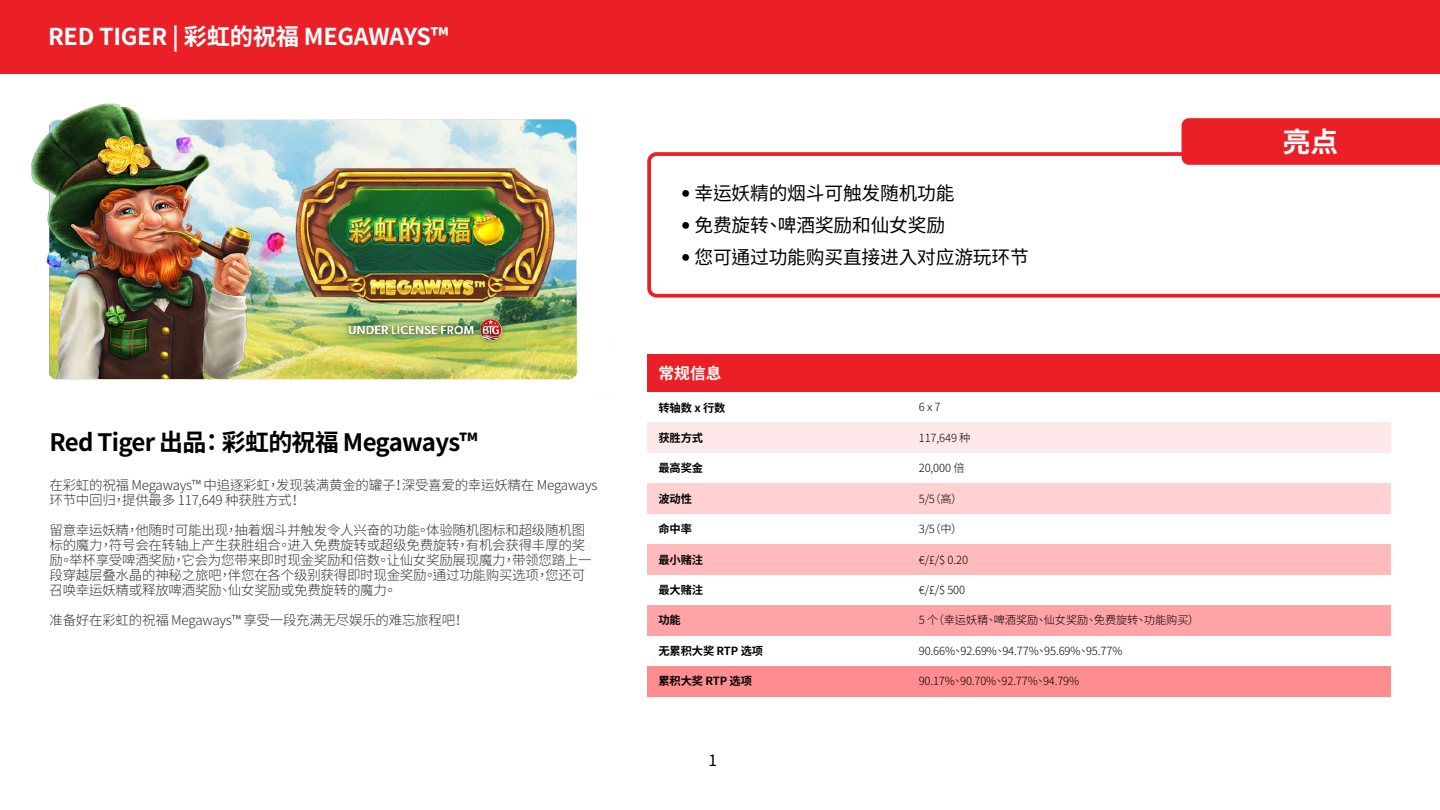
<style>
.page{position:relative;width:1440px;height:810px;background:#fff}
.page>*{position:absolute;margin:0;border:0;box-sizing:border-box;transform-origin:0 0}
.t1{font:700 27.75px "Noto Sans CJ Ktc";color:#fff}
.t2{font:700 24px "Noto Sans CJ Ktc";letter-spacing:-.03em;color:#000}
.t3{font:700 23.25px "Noto Sans CJ Ktc";letter-spacing:-.01em;color:#fff}
.t4{font:18.75px "Noto Sans CJ Ktc";letter-spacing:-.01em;color:#000}
.t5{font:700 15.75px "Noto Sans CJ Ktc";color:#fff}
.t6{font:15.6px "Noto Sans CJ Ktc";color:#000}
.t7{font:300 13.5px/15px "Noto Sans CJ Ktc";letter-spacing:-.02em;color:#333}
.t8{font:300 11.25px "Noto Sans CJ Ktc";letter-spacing:-.01em;color:#000}
.t9{font:700 11.25px "Noto Sans CJ Ktc";letter-spacing:-.01em;color:#000}
.s1{font-family:"Avenir"}
</style>
<div class="page">
<div style="left:647px;top:666px;width:743px;height:30px;background:#ff8c8f"></div>
<div style="left:647px;top:483px;width:743px;height:31px;background:#ffd1d3"></div>
<div style="left:647px;top:544px;width:743px;height:31px;background:#ffbabc"></div>
<div style="left:647px;top:605px;width:743px;height:31px;background:#ffa3a6"></div>
<div style="left:647px;top:422px;width:743px;height:31px;background:#ffe8e9"></div>
<img style="left:31px;top:103px;width:547px;height:277px">
<svg style="left:647px;top:152px;width:793px;height:146px"></svg>
<div style="left:1182px;top:118px;width:258px;height:47px;background:#eb2027"></div>
<div style="left:647px;top:355px;width:793px;height:37px;background:#eb2027"></div>
<div style="left:0;top:0;width:1440px;height:74px;background:#eb2027"></div>
<h3 class="t3" style="left:48px;top:24px;width:402px">RED TIGER | 彩虹的祝福 MEGAWAYS™</h3>
<h2 class="t2" style="left:50px;top:429px;width:430px">Red Tiger 出品： 彩虹的祝福 Megaways™</h2>
<p class="t7" style="left:50px;top:478px;width:549px">在彩虹的祝福 Megaways™ 中追逐彩虹，发现装满黄金的罐子！深受喜爱的幸运妖精在 Megaways环节中回归，提供最多 117,649 种获胜方式！</p>
<p class="t7" style="left:50px;top:523px;width:544px">留意幸运妖精，他随时可能出现，抽着烟斗并触发令人兴奋的功能。体验随机图标和超级随机图标的魔力，符号会在转轴上产生获胜组合。进入免费旋转或超级免费旋转，有机会获得丰厚的奖励。举杯享受啤酒奖励，它会为您带来即时现金奖励和倍数。让仙女奖励展现魔力，带领您踏上一段穿越层叠水晶的神秘之旅吧，伴您在各个级别获得即时现金奖励。通过功能购买选项，您还可召唤幸运妖精或释放啤酒奖励、仙女奖励或免费旋转的魔力。</p>
<p class="t7" style="left:50px;top:613px;width:417px">准备好在彩虹的祝福 Megaways™ 享受一段充满无尽娱乐的难忘旅程吧！</p>
<h3 class="t4" style="left:681px;top:183px;width:275px"><span class="s1">•</span> 幸运妖精的烟斗可触发随机功能</h3>
<h3 class="t4" style="left:681px;top:214px;width:266px"><span class="s1">•</span> 免费旋转、啤酒奖励和仙女奖励</h3>
<h3 class="t4" style="left:681px;top:246px;width:349px"><span class="s1">•</span> 您可通过功能购买直接进入对应游玩环节</h3>
<p class="t5" style="left:658px;top:365px;width:64px">常规信息</p>
<p class="t9" style="left:658px;top:401px;width:68px">转轴数 x 行数</p>
<p class="t8" style="left:919px;top:401px;width:23px">6 x 7</p>
<p class="t9" style="left:658px;top:432px;width:46px">获胜方式</p>
<p class="t8" style="left:919px;top:431px;width:53px">117,649 种</p>
<p class="t9" style="left:658px;top:462px;width:46px">最高奖金</p>
<p class="t8" style="left:919px;top:462px;width:47px">20,000 倍</p>
<p class="t9" style="left:658px;top:492px;width:35px">波动性</p>
<p class="t9" style="left:658px;top:523px;width:35px">命中率</p>
<p class="t9" style="left:658px;top:553px;width:46px">最小赌注</p>
<p class="t9" style="left:658px;top:584px;width:46px">最大赌注</p>
<p class="t8" style="left:919px;top:492px;width:45px">5/5（高）</p>
<p class="t8" style="left:919px;top:523px;width:45px">3/5（中）</p>
<p class="t8" style="left:919px;top:553px;width:51px">€/£/$ 0.20</p>
<p class="t8" style="left:919px;top:584px;width:48px">€/£/$ 500</p>
<p class="t9" style="left:658px;top:614px;width:24px">功能</p>
<p class="t8" style="left:919px;top:614px;width:282px">5 个（幸运妖精、啤酒奖励、仙女奖励、免费旋转、功能购买）</p>
<p class="t9" style="left:658px;top:645px;width:106px">无累积大奖 RTP 选项</p>
<p class="t9" style="left:658px;top:675px;width:95px">累积大奖 RTP 选项</p>
<p class="t8" style="left:919px;top:644px;width:205px">90.66%、92.69%、94.77%、95.69%、95.77%</p>
<p class="t8" style="left:919px;top:675px;width:162px">90.17%、90.70%、92.77%、94.79%</p>
<p class="t6" style="left:709px;top:751px;width:10px">1</p>
<h1 class="t1" style="left:1283px;top:126px;width:57px">亮点</h1>
</div>
